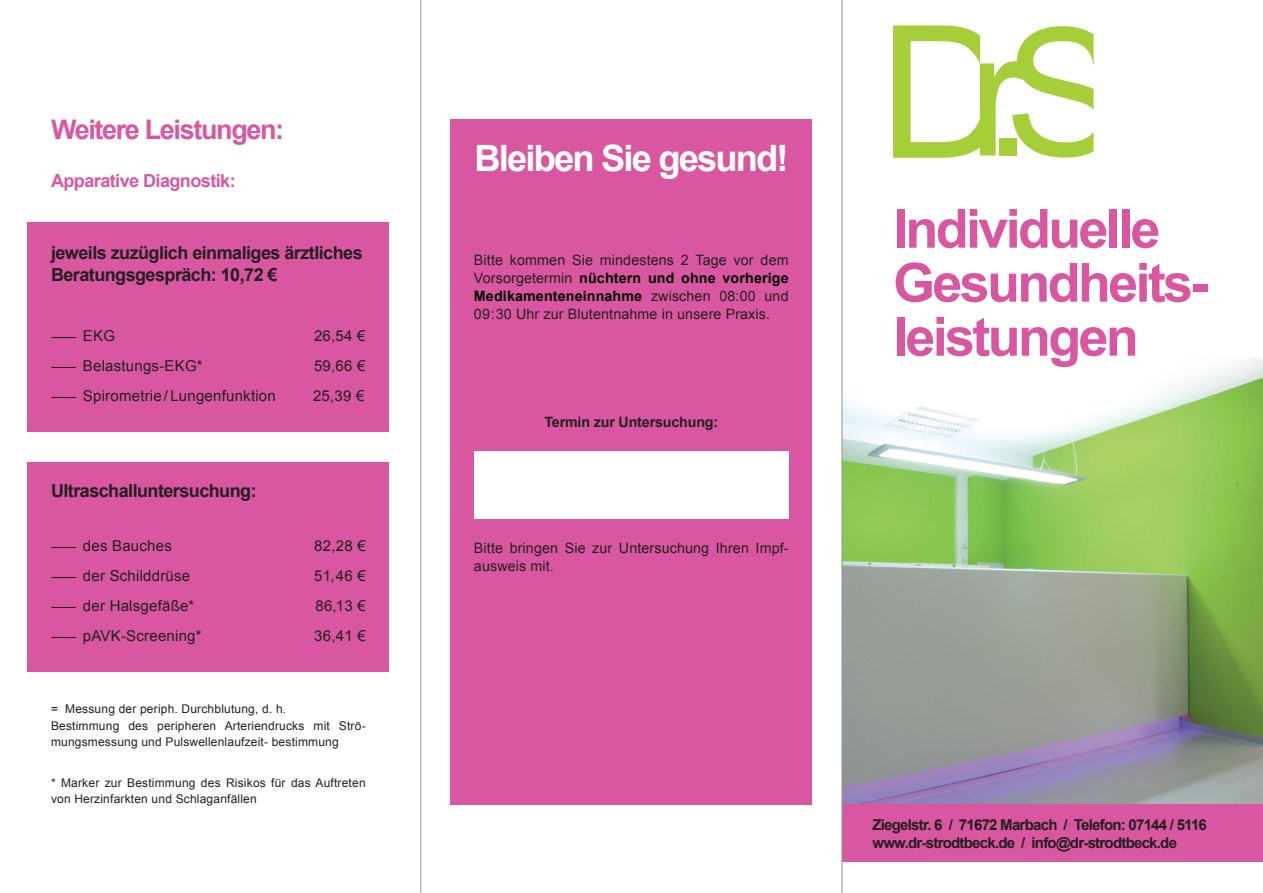
<style>
.page{position:relative;width:1263px;height:893px;background:#fff}
.page>*{position:absolute;margin:0;border:0;box-sizing:border-box;transform-origin:0 0}
.t1{font:700 54px "Arial";letter-spacing:-.05em;color:#d957a0}
.t2{font:700 36.3px "Arial";letter-spacing:-.05em;color:#fff}
.t3{font:700 27px "Arial";letter-spacing:-.05em;color:#d957a0}
.t4{font:700 18px "Arial";letter-spacing:-.03em;color:#231f20}
.t5{font:700 18px "Arial";letter-spacing:-.03em;color:#d957a0}
.t6{font:15px "Arial";letter-spacing:.015em;color:#231f20}
.t7{font:700 15px "Arial";letter-spacing:-.05em;color:#231f20}
.t8{font:14.25px/18px "Arial";letter-spacing:.01em;color:#231f20;text-align:justify}
.t9{font:700 14.25px "Arial";letter-spacing:-.01em;color:#231f20}
.t10{font:12px/16.5px "Arial";letter-spacing:.015em;color:#231f20}
.s1{font-size:13.5px}
.s2{color:#d957a0}
.s3{font-weight:700;color:#000}
</style>
<div class="page">
<div style="left:451px;top:119px;width:361px;height:685px;background:#d957a0"></div>
<div style="left:28px;top:223px;width:361px;height:209px;background:#d957a0"></div>
<div style="left:28px;top:462px;width:361px;height:209px;background:#d957a0"></div>
<div style="left:474px;top:452px;width:315px;height:67px;background:#fff"></div>
<img style="left:843px;top:358px;width:420px;height:446px">
<svg style="left:893px;top:25px;width:200px;height:133px"></svg>
<div style="left:999px;top:138px;width:17px;height:17px;background:#a6ce39"></div>
<div style="left:842px;top:804px;width:421px;height:58px;background:#d957a0"></div>
<hr style="left:842px;top:0;width:1px;height:893px;background:#939598">
<hr style="left:421px;top:0;width:1px;height:893px;background:#939598">
<p class="t3" style="left:51px;top:111px;width:235px">Weitere Leistungen:</p>
<p class="t5" style="left:51px;top:169px;width:186px">Apparative Diagnostik:</p>
<p class="t4" style="left:51px;top:241px;width:313px">jeweils zuzüglich einmaliges ärztliches</p>
<p class="t4" style="left:51px;top:263px;width:228px">Beratungsgespräch: 10,72 €</p>
<p class="t6" style="left:51px;top:326px;width:66px"><span class="s1">――</span> EKG</p>
<p class="t6" style="left:314px;top:326px;width:53px">26,54 €</p>
<p class="t6" style="left:51px;top:356px;width:153px"><span class="s1">――</span> Belastungs-EKG*</p>
<p class="t6" style="left:314px;top:356px;width:53px">59,66 €</p>
<p class="t6" style="left:51px;top:386px;width:226px"><span class="s1">――</span> Spirometrie/ Lungenfunktion</p>
<p class="t6" style="left:313px;top:386px;width:53px">25,39 €</p>
<p class="t4" style="left:51px;top:479px;width:207px">Ultraschalluntersuchung:</p>
<p class="t6" style="left:51px;top:536px;width:122px"><span class="s1">――</span> des Bauches</p>
<p class="t6" style="left:314px;top:536px;width:53px">82,28 €</p>
<p class="t6" style="left:51px;top:566px;width:141px"><span class="s1">――</span> der Schilddrüse</p>
<p class="t6" style="left:314px;top:566px;width:53px">51,46 €</p>
<p class="t6" style="left:51px;top:596px;width:151px"><span class="s1">――</span> der Halsgefäße*<span class="s2">*</span></p>
<p class="t6" style="left:315px;top:596px;width:52px">86,13 €</p>
<p class="t6" style="left:51px;top:626px;width:158px"><span class="s1">――</span> pAVK-Screening*<span class="s2">*</span></p>
<p class="t6" style="left:314px;top:626px;width:53px">36,41 €</p>
<p class="t10" style="left:51px;top:701px;width:237px">= Messung der periph. Durchblutung, d. h.</p>
<p class="t10" style="left:51px;top:717px;width:316px">Bestimmung des peripheren Arteriendrucks mit Strö&shy;mungsmessung und Pulswellenlaufzeit- bestimmung</p>
<p class="t10" style="left:51px;top:774px;width:316px">* Marker zur Bestimmung des Risikos für das Auftreten von Herzinfarkten und Schlaganfällen</p>
<p class="t2" style="left:474px;top:134px;width:316px">Bleiben Sie gesund!</p>
<p class="t8" style="left:474px;top:251px;width:316px">Bitte kommen Sie mindestens 2 Tage vor dem Vorsorgetermin <span class="s3">nüchtern und ohne vorherige Medikamenteneinnahme</span> zwischen 08:00 und 09:30 Uhr zur Blutentnahme in unsere Praxis.</p>
<p class="t9" style="left:544px;top:413px;width:175px">Termin zur Untersuchung:</p>
<p class="t8" style="left:474px;top:539px;width:316px">Bitte bringen Sie zur Untersuchung Ihren Impf&shy;ausweis mit.</p>
<p class="t1" style="left:893px;top:193px;width:269px">Individuelle</p>
<p class="t1" style="left:893px;top:247px;width:317px">Gesundheits-</p>
<p class="t1" style="left:893px;top:301px;width:247px">leistungen</p>
<p class="t7" style="left:872px;top:814px;width:336px">Ziegelstr. 6 / 71672 Marbach / Telefon: 07144 / 5116</p>
<p class="t7" style="left:872px;top:832px;width:306px">www.dr-strodtbeck.de / info@dr-strodtbeck.de</p>
</div>
